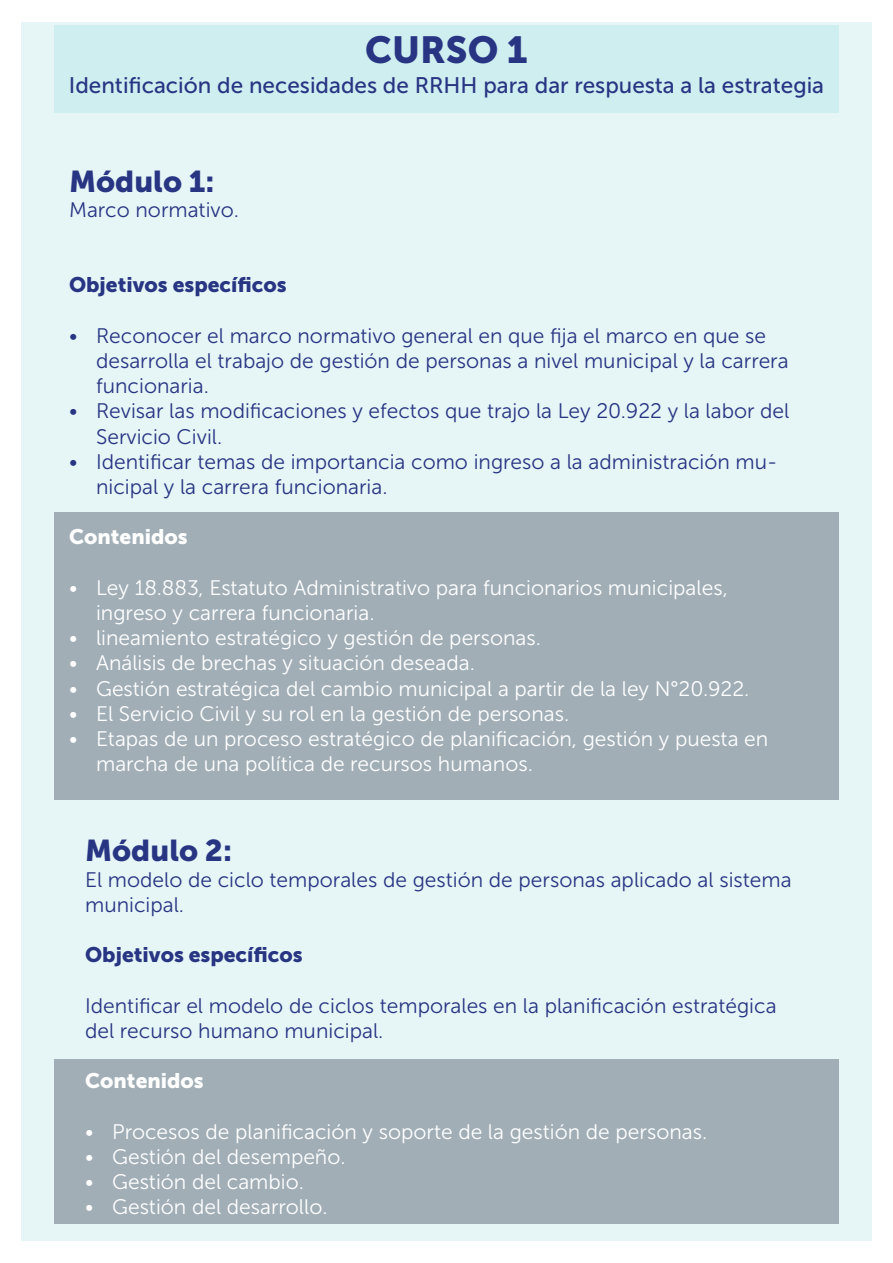
<style>
.page{position:relative;width:893px;height:1263px;background:#fff}
.page>*{position:absolute;margin:0;border:0;box-sizing:border-box;transform-origin:0 0}
.t1{font:37.5px "Museo Sans 900";color:#283583}
.t2{font:30px "Museo Sans 900";color:#283583}
.t3{font:22.5px "Museo Sans 500";color:#283583}
.t4{font:21px/25.2px "Museo Sans 300";color:#fff}
.t5{font:21px/25.2px "Museo Sans 300";color:#283583}
.t6{font:21px "Museo Sans 900";color:#283583}
.t7{font:21px "Museo Sans 900";color:#fff}
</style>
<div class="page">
<div style="left:21px;top:22px;width:851px;height:1219px;background:#e6f6f7"></div>
<div style="left:54px;top:512px;width:785px;height:287px;background:#a1aeb6"></div>
<div style="left:54px;top:1059px;width:785px;height:165px;background:#a1aeb6"></div>
<div style="left:54px;top:26px;width:785px;height:87px;background:#cfeef0"></div>
<h1 class="t1" style="left:365px;top:29px;width:164px">CURSO 1</h1>
<p class="t3" style="left:69px;top:73px;width:757px">Identificación de necesidades de RRHH para dar respuesta a la estrategia</p>
<h2 class="t2" style="left:69px;top:164px;width:147px">Módulo 1:</h2>
<p class="t5" style="left:69px;top:197px;width:171px">Marco normativo.</p>
<p class="t6" style="left:69px;top:273px;width:219px">Objetivos específicos</p>
<p class="t5" style="left:96px;top:323px;width:694px;text-indent:-27px">• Reconocer el marco normativo general en que fija el marco en que se desarrolla el trabajo de gestión de personas a nivel municipal y la carrera funcionaria.</p>
<p class="t5" style="left:96px;top:399px;width:695px;text-indent:-27px">• Revisar las modificaciones y efectos que trajo la Ley 20.922 y la labor del<br>Servicio Civil.</p>
<p class="t5" style="left:96px;top:449px;width:683px;text-indent:-27px">• Identificar temas de importancia como ingreso a la administración mu&shy;nicipal y la carrera funcionaria.</p>
<p class="t7" style="left:69px;top:525px;width:120px">Contenidos</p>
<p class="t4" style="left:96px;top:575px;width:633px;text-indent:-27px">• Ley 18.883, Estatuto Administrativo para funcionarios municipales, ingreso y carrera funcionaria.</p>
<p class="t4" style="left:69px;top:625px;width:473px">• lineamiento estratégico y gestión de personas.</p>
<p class="t4" style="left:69px;top:651px;width:407px">• Análisis de brechas y situación deseada.</p>
<p class="t4" style="left:69px;top:676px;width:682px">• Gestión estratégica del cambio municipal a partir de la ley N°20.922.</p>
<p class="t4" style="left:69px;top:701px;width:502px">• El Servicio Civil y su rol en la gestión de personas.</p>
<p class="t4" style="left:96px;top:726px;width:674px;text-indent:-27px">• Etapas de un proceso estratégico de planificación, gestión y puesta en marcha de una política de recursos humanos.</p>
<h2 class="t2" style="left:85px;top:834px;width:148px">Módulo 2:</h2>
<p class="t5" style="left:85px;top:867px;width:708px">El modelo de ciclo temporales de gestión de personas aplicado al sistema municipal.</p>
<p class="t6" style="left:85px;top:943px;width:219px">Objetivos específicos</p>
<p class="t5" style="left:85px;top:993px;width:693px">Identificar el modelo de ciclos temporales en la planificación estratégica del recurso humano municipal.</p>
<p class="t7" style="left:85px;top:1069px;width:120px">Contenidos</p>
<p class="t4" style="left:85px;top:1119px;width:624px">• Procesos de planificación y soporte de la gestión de personas.</p>
<p class="t4" style="left:85px;top:1144px;width:262px">• Gestión del desempeño.</p>
<p class="t4" style="left:85px;top:1169px;width:220px">• Gestión del cambio.</p>
<p class="t4" style="left:85px;top:1194px;width:244px">• Gestión del desarrollo.</p>
</div>
